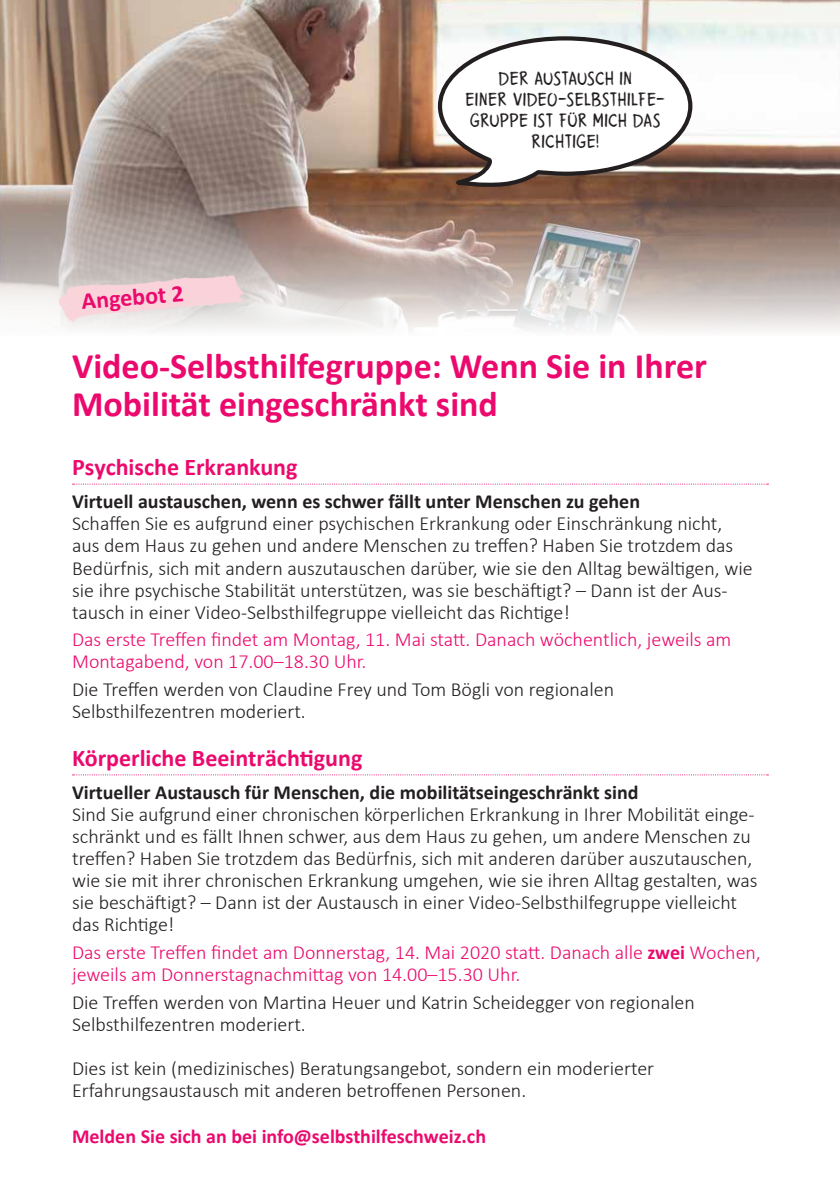
<style>
.page{position:relative;width:840px;height:1191px;background:#fff}
.page>*{position:absolute;margin:0;border:0;box-sizing:border-box;transform-origin:0 0}
.t1{font:700 36px/38px "Calibri";color:#ec096d}
.t2{font:700 24px "Calibri";color:#ec096d}
.t3{font:300 20px/22px "Calibri";color:#231f20}
.t4{font:300 20px/22px "Calibri";color:#ec096d}
.t5{font:700 20px "Calibri";color:#231f20}
.t6{font:700 20px "Calibri";color:#ec096d}
.t7{font:19.2px/21px "Attaboy";color:#231f20;text-align:center}
.s1{font-weight:700}
</style>
<div class="page">
<img style="left:0;top:0;width:839px;height:331px">
<svg style="left:72px;top:483px;width:696px;height:1px"></svg>
<svg style="left:72px;top:774px;width:696px;height:1px"></svg>
<svg style="left:435px;top:34px;width:259px;height:153px"></svg>
<img style="left:22px;top:259px;width:243px;height:72px">
<p class="t2" style="left:80px;top:286px;width:104px;rotate:-4deg">Angebot 2</p>
<p class="t7" style="left:465px;top:67px;width:201px">DER AUSTAUSCH IN<br>EINER VIDEO-SELBSTHILFE-<br>GRUPPE IST FÜR MICH DAS<br>RICHTIGE!</p>
<h1 class="t1" style="left:72px;top:347px;width:636px">Video-Selbsthilfegruppe: Wenn Sie in Ihrer<br>Mobilität eingeschränkt sind</h1>
<p class="t2" style="left:72px;top:452px;width:227px">Psychische Erkrankung</p>
<p class="t5" style="left:72px;top:489px;width:569px">Virtuell austauschen, wenn es schwer fällt unter Menschen zu gehen</p>
<p class="t3" style="left:72px;top:512px;width:681px">Schaffen Sie es aufgrund einer psychischen Erkrankung oder Einschränkung nicht, aus dem Haus zu gehen und andere Menschen zu treffen? Haben Sie trotzdem das Bedürfnis, sich mit andern auszutauschen darüber, wie sie den Alltag bewältigen, wie sie ihre psychische Stabilität unterstützen, was sie beschäftigt? – Dann ist der Aus&shy;tausch in einer Video-Selbsthilfegruppe vielleicht das Richtige!</p>
<p class="t4" style="left:72px;top:627px;width:660px">Das erste Treffen findet am Montag, 11. Mai statt. Danach wöchentlich, jeweils am<br>Montagabend, von 17.00–18.30 Uhr.</p>
<p class="t3" style="left:72px;top:677px;width:543px">Die Treffen werden von Claudine Frey und Tom Bögli von regionalen<br>Selbsthilfezentren moderiert.</p>
<p class="t2" style="left:72px;top:742px;width:292px">Körperliche Beeinträchtigung</p>
<p class="t5" style="left:72px;top:780px;width:567px">Virtueller Austausch für Menschen, die mobilitätseingeschränkt sind</p>
<p class="t3" style="left:72px;top:802px;width:686px">Sind Sie aufgrund einer chronischen körperlichen Erkrankung in Ihrer Mobilität einge&shy;schränkt und es fällt Ihnen schwer, aus dem Haus zu gehen, um andere Menschen zu treffen? Haben Sie trotzdem das Bedürfnis, sich mit anderen darüber auszutauschen, wie sie mit ihrer chronischen Erkrankung umgehen, wie sie ihren Alltag gestalten, was sie beschäftigt? – Dann ist der Austausch in einer Video-Selbsthilfegruppe vielleicht das Richtige!</p>
<p class="t4" style="left:72px;top:940px;width:690px">Das erste Treffen findet am Donnerstag, 14. Mai 2020 statt. Danach alle <span class="s1">zwei</span> Wochen, jeweils am Donnerstagnachmittag von 14.00–15.30 Uhr.</p>
<p class="t3" style="left:72px;top:990px;width:624px">Die Treffen werden von Martina Heuer und Katrin Scheidegger von regionalen<br>Selbsthilfezentren moderiert.</p>
<p class="t3" style="left:72px;top:1056px;width:583px">Dies ist kein (medizinisches) Beratungsangebot, sondern ein moderierter<br>Erfahrungsaustausch mit anderen betroffenen Personen.</p>
<p class="t6" style="left:72px;top:1123px;width:415px">Melden Sie sich an bei info@selbsthilfeschweiz.ch</p>
</div>
